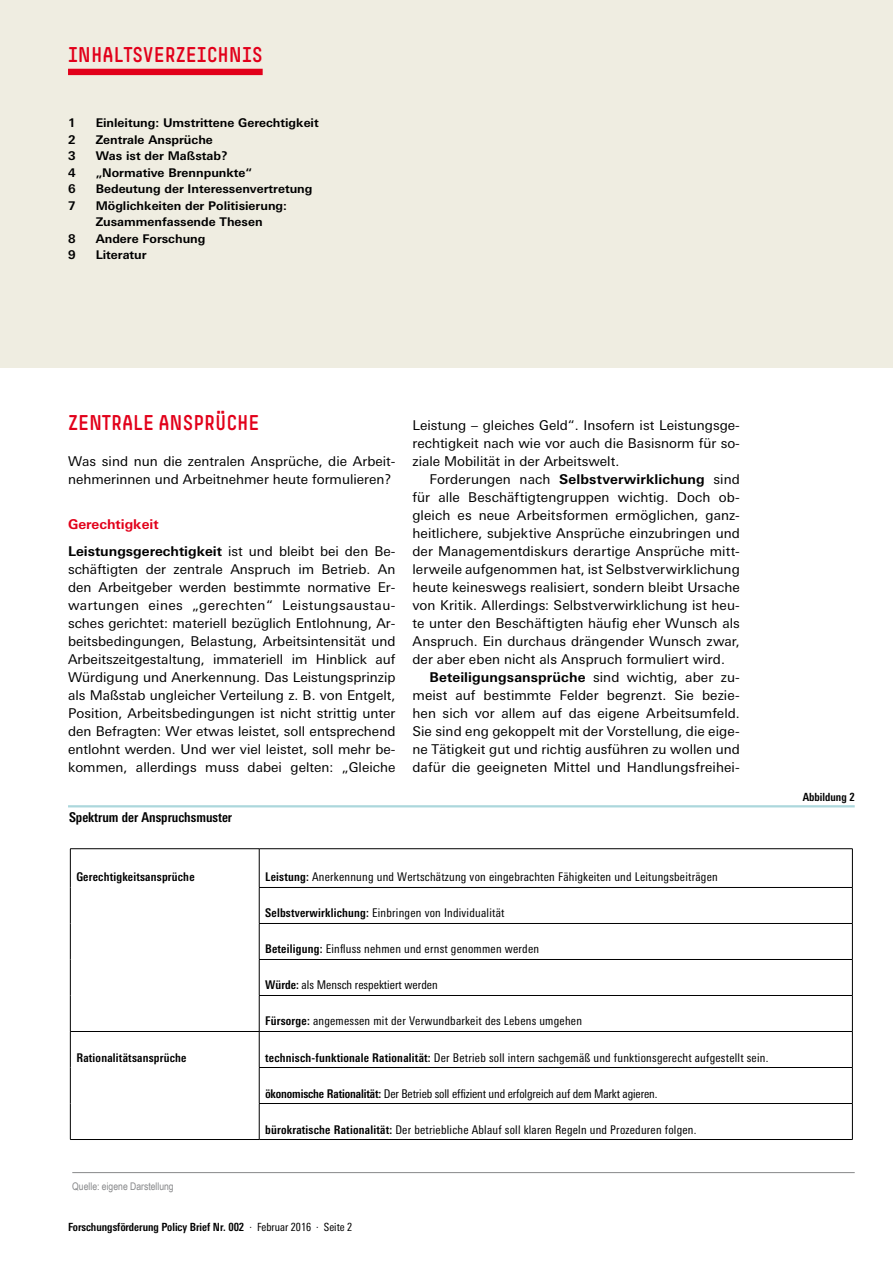
<style>
.page{position:relative;width:893px;height:1263px;background:#fff}
.page>*{position:absolute;margin:0;border:0;box-sizing:border-box;transform-origin:0 0}
.Headline_Rubriken_mi{font:21px "Simple HBS";color:#e2001a}
.Headline_1___Inhalt{font:21px "Simple HBS";color:#e2001a}
.Copytext_ohne_Einzug{font:13.5px/18px "Univers Next Pro";color:#000;text-align:justify}
.Copytext_mit_Einzug{font:13.5px/18px "Univers Next Pro";letter-spacing:.005em;color:#000;text-align:justify}
.t1{font:700 condensed 13.5px "Univers Next Pro";color:#000}
.Zwischentitel_1_rot{font:700 13.5px "Univers Next Pro";color:#e2001a}
.t2{font:condensed 12px "Univers Next Pro";letter-spacing:.02em;color:#000}
.Inhaltsverzeichnis{font:700 12px "Univers Next Pro";color:#000}
.t3{font:condensed 12px "Univers Next Pro";letter-spacing:-.01em;color:#000}
.t4{font:700 condensed 12px "Univers Next Pro";letter-spacing:.02em;color:#000}
.t5{font:condensed 12px "Univers Next Pro";color:#000}
.t6{font:700 condensed 11.25px "Univers Next Pro";color:#000}
.t7{font:10.5px "Arial Narrow";color:#87888a}
.s1{font-weight:700}
.s2{font-weight:400}
</style>
<div class="page">
<div style="left:0;top:0;width:893px;height:367px;background:#efede1"></div>
<hr style="left:68px;top:805px;width:787px;height:2px;background:#acd7dc">
<hr style="left:72px;top:1172px;width:783px;height:1px;background:#87888a">
<hr style="left:70px;top:848px;width:189px;height:1px;background:#000">
<hr style="left:70px;top:849px;width:1px;height:38px;background:#000">
<hr style="left:259px;top:848px;width:594px;height:1px;background:#000">
<hr style="left:259px;top:849px;width:1px;height:38px;background:#000">
<hr style="left:852px;top:849px;width:1px;height:38px;background:#000">
<hr style="left:70px;top:887px;width:1px;height:36px;background:#000">
<hr style="left:259px;top:887px;width:594px;height:1px;background:#000">
<hr style="left:259px;top:888px;width:1px;height:35px;background:#000">
<hr style="left:852px;top:888px;width:1px;height:35px;background:#000">
<hr style="left:70px;top:923px;width:1px;height:36px;background:#000">
<hr style="left:259px;top:923px;width:594px;height:1px;background:#000">
<hr style="left:259px;top:924px;width:1px;height:35px;background:#000">
<hr style="left:852px;top:924px;width:1px;height:35px;background:#000">
<hr style="left:70px;top:959px;width:1px;height:36px;background:#000">
<hr style="left:259px;top:959px;width:594px;height:1px;background:#000">
<hr style="left:259px;top:960px;width:1px;height:35px;background:#000">
<hr style="left:852px;top:960px;width:1px;height:35px;background:#000">
<hr style="left:70px;top:995px;width:1px;height:36px;background:#000">
<hr style="left:259px;top:995px;width:594px;height:1px;background:#000">
<hr style="left:259px;top:996px;width:1px;height:35px;background:#000">
<hr style="left:852px;top:996px;width:1px;height:35px;background:#000">
<hr style="left:70px;top:1031px;width:189px;height:1px;background:#000">
<hr style="left:70px;top:1032px;width:1px;height:35px;background:#000">
<hr style="left:259px;top:1031px;width:594px;height:1px;background:#000">
<hr style="left:259px;top:1032px;width:1px;height:35px;background:#000">
<hr style="left:852px;top:1032px;width:1px;height:35px;background:#000">
<hr style="left:70px;top:1067px;width:1px;height:36px;background:#000">
<hr style="left:259px;top:1067px;width:594px;height:1px;background:#000">
<hr style="left:259px;top:1068px;width:1px;height:35px;background:#000">
<hr style="left:852px;top:1068px;width:1px;height:35px;background:#000">
<hr style="left:70px;top:1103px;width:1px;height:36px;background:#000">
<hr style="left:259px;top:1103px;width:594px;height:1px;background:#000">
<hr style="left:259px;top:1104px;width:1px;height:35px;background:#000">
<hr style="left:852px;top:1104px;width:1px;height:35px;background:#000">
<hr style="left:70px;top:1139px;width:189px;height:1px;background:#000">
<hr style="left:259px;top:1139px;width:594px;height:1px;background:#000">
<div style="left:68px;top:69px;width:195px;height:6px;background:#e2001a"></div>
<p class="Headline_Rubriken_mi" style="left:68px;top:43px;width:196px">INHALTSVERZEICHNIS</p>
<p class="Inhaltsverzeichnis" style="left:68px;top:116px;width:9px">1</p>
<p class="Inhaltsverzeichnis" style="left:96px;top:116px;width:225px">Einleitung: Umstrittene Gerechtigkeit</p>
<p class="Inhaltsverzeichnis" style="left:68px;top:132px;width:9px">2</p>
<p class="Inhaltsverzeichnis" style="left:96px;top:132px;width:119px">Zentrale Ansprüche</p>
<p class="Inhaltsverzeichnis" style="left:68px;top:149px;width:9px">3</p>
<p class="Inhaltsverzeichnis" style="left:96px;top:149px;width:133px">Was ist der Maßstab?</p>
<p class="Inhaltsverzeichnis" style="left:68px;top:165px;width:9px">4</p>
<p class="Inhaltsverzeichnis" style="left:96px;top:165px;width:158px">„Normative Brennpunkte“</p>
<p class="Inhaltsverzeichnis" style="left:68px;top:182px;width:9px">6</p>
<p class="Inhaltsverzeichnis" style="left:96px;top:182px;width:218px">Bedeutung der Interessenvertretung</p>
<p class="Inhaltsverzeichnis" style="left:68px;top:198px;width:9px">7</p>
<p class="Inhaltsverzeichnis" style="left:96px;top:198px;width:193px">Möglichkeiten der Politisierung:</p>
<p class="Inhaltsverzeichnis" style="left:96px;top:215px;width:168px">Zusammenfassende Thesen</p>
<p class="Inhaltsverzeichnis" style="left:68px;top:231px;width:9px">8</p>
<p class="Inhaltsverzeichnis" style="left:96px;top:231px;width:111px">Andere Forschung</p>
<p class="Inhaltsverzeichnis" style="left:68px;top:248px;width:9px">9</p>
<p class="Inhaltsverzeichnis" style="left:96px;top:248px;width:53px">Literatur</p>
<p class="Headline_1___Inhalt" style="left:68px;top:411px;width:193px">ZENTRALE ANSPRÜCHE</p>
<p class="Copytext_ohne_Einzug" style="left:68px;top:453px;width:329px">Was sind nun die zentralen Ansprüche, die Arbeit&shy;nehmerinnen und Arbeitnehmer heute formulieren?</p>
<p class="Zwischentitel_1_rot" style="left:68px;top:516px;width:92px">Gerechtigkeit</p>
<p class="Copytext_ohne_Einzug" style="left:68px;top:543px;width:329px"><span class="s1">Leistungsgerechtigkeit</span> ist und bleibt bei den Be&shy;schäftigten der zentrale Anspruch im Betrieb. An den Arbeitgeber werden bestimmte normative Er&shy;wartungen eines „gerechten“ Leistungsaustau&shy;sches gerichtet: materiell bezüglich Entlohnung, Ar&shy;beitsbedingungen, Belastung, Arbeitsintensität und Arbeitszeitgestaltung, immateriell im Hinblick auf Würdigung und Anerkennung. Das Leistungsprinzip als Maßstab ungleicher Verteilung z. B. von Entgelt, Position, Arbeitsbedingungen ist nicht strittig unter den Befragten: Wer etwas leistet, soll entsprechend entlohnt werden. Und wer viel leistet, soll mehr be&shy;kommen, allerdings muss dabei gelten: „Gleiche</p>
<p class="t1" style="left:69px;top:809px;width:165px">Spektrum der Anspruchsmuster</p>
<p class="Copytext_ohne_Einzug" style="left:412px;top:417px;width:329px">Leistung – gleiches Geld“. Insofern ist Leistungsge&shy;rechtigkeit nach wie vor auch die Basisnorm für so&shy;ziale Mobilität in der Arbeitswelt.</p>
<p class="Copytext_mit_Einzug" style="left:412px;top:471px;width:329px;text-indent:17px">Forderungen nach <span class="s1">Selbstverwirklichung</span> sind für alle Beschäftigtengruppen wichtig. Doch ob&shy;gleich es neue Arbeitsformen ermöglichen, ganz&shy;heitlichere, subjektive Ansprüche einzubringen und der Managementdiskurs derartige Ansprüche mitt&shy;lerweile aufgenommen hat, ist Selbstverwirklichung heute keineswegs realisiert, sondern bleibt Ursache von Kritik. Allerdings: Selbstverwirklichung ist heu&shy;te unter den Beschäftigten häufig eher Wunsch als Anspruch. Ein durchaus drängender Wunsch zwar, der aber eben nicht als Anspruch formuliert wird.</p>
<p class="Copytext_mit_Einzug" style="left:412px;top:669px;width:329px;text-indent:17px"><span class="s1">Beteiligungsansprüche</span> sind wichtig, aber zu&shy;meist auf bestimmte Felder begrenzt. Sie bezie&shy;hen sich vor allem auf das eigene Arbeitsumfeld.<br>Sie sind eng gekoppelt mit der Vorstellung, die eige&shy;ne Tätigkeit gut und richtig ausführen zu wollen und dafür die geeigneten Mittel und Handlungsfreihei-</p>
<p class="t4" style="left:76px;top:870px;width:120px">Gerechtigkeitsansprüche</p>
<p class="t2" style="left:265px;top:870px;width:454px"><span class="s1">Leistung:</span> Anerkennung und Wertschätzung von eingebrachten Fähigkeiten und Leitungsbeiträgen</p>
<p class="t2" style="left:265px;top:906px;width:241px"><span class="s1">Selbstverwirklichung:</span> Einbringen von Individualität</p>
<p class="t2" style="left:265px;top:942px;width:275px"><span class="s1">Beteiligung:</span> Einfluss nehmen und ernst genommen werden</p>
<p class="t5" style="left:265px;top:978px;width:174px"><span class="s1">Würde:</span> als Mensch respektiert werden</p>
<p class="t2" style="left:265px;top:1014px;width:318px"><span class="s1">Fürsorge:</span> angemessen mit der Verwundbarkeit des Lebens umgehen</p>
<p class="t4" style="left:76px;top:1050px;width:112px">Rationalitätsansprüche</p>
<p class="t2" style="left:265px;top:1050px;width:505px"><span class="s1">technisch-funktionale Rationalität:</span> Der Betrieb soll intern sachgemäß und funktionsgerecht aufgestellt sein.</p>
<p class="t3" style="left:265px;top:1086px;width:394px"><span class="s1">ökonomische Rationalität:</span> Der Betrieb soll effizient und erfolgreich auf dem Markt agieren.</p>
<p class="t2" style="left:265px;top:1122px;width:433px"><span class="s1">bürokratische Rationalität:</span> Der betriebliche Ablauf soll klaren Regeln und Prozeduren folgen.</p>
<p class="t7" style="left:72px;top:1178px;width:103px">Quelle: eigene Darstellung</p>
<p class="t6" style="left:68px;top:1221px;width:286px">Forschungsförderung Policy Brief Nr. 002 <span class="s2">· Februar 2016 · Seite 2</span></p>
<p class="t6" style="left:803px;top:790px;width:53px">Abbildung 2</p>
</div>
